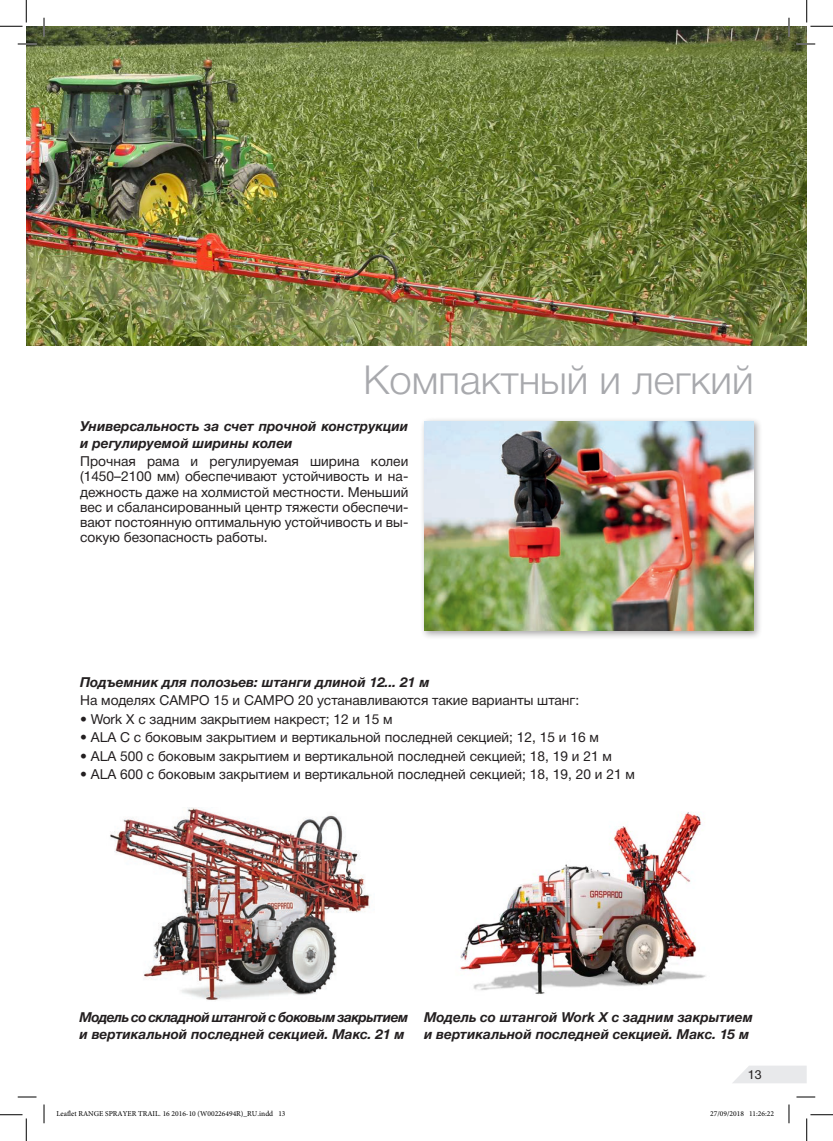
<style>
.page{position:relative;width:833px;height:1141px;background:#fff}
.page>*{position:absolute;margin:0;border:0;box-sizing:border-box;transform-origin:0 0}
.t1{font:300 40px "Helvetica Neue Cyr";color:#a8a9ad}
.t2{font:13.75px/15px "Helvetica Neue Cyr";color:#231f20;text-align:justify}
.t3{font:italic 700 13.75px/16.5px "Helvetica Neue Cyr";color:#231f20}
.t4{font:italic 700 13.75px/16.5px "Helvetica Neue Cyr";letter-spacing:-.04em;color:#231f20}
.t5{font:12.5px "Helvetica Neue Cyr";color:#231f20}
.t6{font:7.5px "Minion Pro";color:#000}
</style>
<div class="page">
<img style="left:26px;top:26px;width:780px;height:319px">
<img style="left:110px;top:807px;width:261px;height:193px">
<div style="left:419px;top:417px;width:343px;height:223px;background:#231f20;opacity:.4"></div>
<img style="left:424px;top:421px;width:329px;height:210px">
<img style="left:460px;top:812px;width:246px;height:182px">
<svg style="left:733px;top:1066px;width:73px;height:17px"></svg>
<svg style="left:18px;top:43px;width:18px;height:2px"></svg>
<svg style="left:796px;top:43px;width:18px;height:2px"></svg>
<svg style="left:18px;top:1096px;width:18px;height:1px"></svg>
<svg style="left:796px;top:1096px;width:18px;height:1px"></svg>
<svg style="left:43px;top:18px;width:2px;height:18px"></svg>
<svg style="left:43px;top:1104px;width:2px;height:19px"></svg>
<svg style="left:787px;top:18px;width:2px;height:18px"></svg>
<svg style="left:788px;top:1104px;width:1px;height:19px"></svg>
<svg style="left:0;top:0;width:27px;height:27px"></svg>
<svg style="left:0;top:1114px;width:27px;height:26px"></svg>
<svg style="left:806px;top:0;width:26px;height:27px"></svg>
<svg style="left:806px;top:1114px;width:26px;height:26px"></svg>
<p class="t1" style="left:363px;top:358px;width:391px">Компактный и легкий</p>
<p class="t3" style="left:80px;top:418px;width:329px">Универсальность за счет прочной конструкции и регулируемой ширины колеи</p>
<p class="t2" style="left:80px;top:454px;width:329px">Прочная рама и регулируемая ширина колеи (1450–2100 мм) обеспечивают устойчивость и на&shy;дежность даже на холмистой местности. Меньший вес и сбалансированный центр тяжести обеспечи&shy;вают постоянную оптимальную устойчивость и вы&shy;сокую безопасность работы.</p>
<p class="t3" style="left:80px;top:673px;width:351px">Подъемник для полозьев: штанги длиной 12... 21 м</p>
<p class="t2" style="left:80px;top:693px;width:500px">На моделях CAMPO 15 и CAMPO 20 устанавливаются такие варианты штанг:</p>
<p class="t2" style="left:80px;top:711px;width:314px">• Work X с задним закрытием накрест; 12 и 15 м</p>
<p class="t2" style="left:80px;top:730px;width:520px">• ALA C с боковым закрытием и вертикальной последней секцией; 12, 15 и 16 м</p>
<p class="t2" style="left:80px;top:748px;width:533px">• ALA 500 с боковым закрытием и вертикальной последней секцией; 18, 19 и 21 м</p>
<p class="t2" style="left:80px;top:767px;width:556px">• ALA 600 с боковым закрытием и вертикальной последней секцией; 18, 19, 20 и 21 м</p>
<p class="t4" style="left:79px;top:1009px;width:330px">Модель со складной штангой с боковым закрытием и вертикальной последней секцией. Макс. 21 м</p>
<p class="t3" style="left:424px;top:1009px;width:330px">Модель со штангой Work X с задним закрытием и вертикальной последней секцией. Макс. 15 м</p>
<p class="t5" style="left:747px;top:1067px;width:15px">13</p>
<p class="t6" style="left:56px;top:1108px;width:230px">Leaflet RANGE SPRAYER TRAIL. 16 2016-10 (W00226494R)_RU.indd 13</p>
<p class="t6" style="left:709px;top:1108px;width:65px">27/09/2018 11:26:22</p>
</div>
